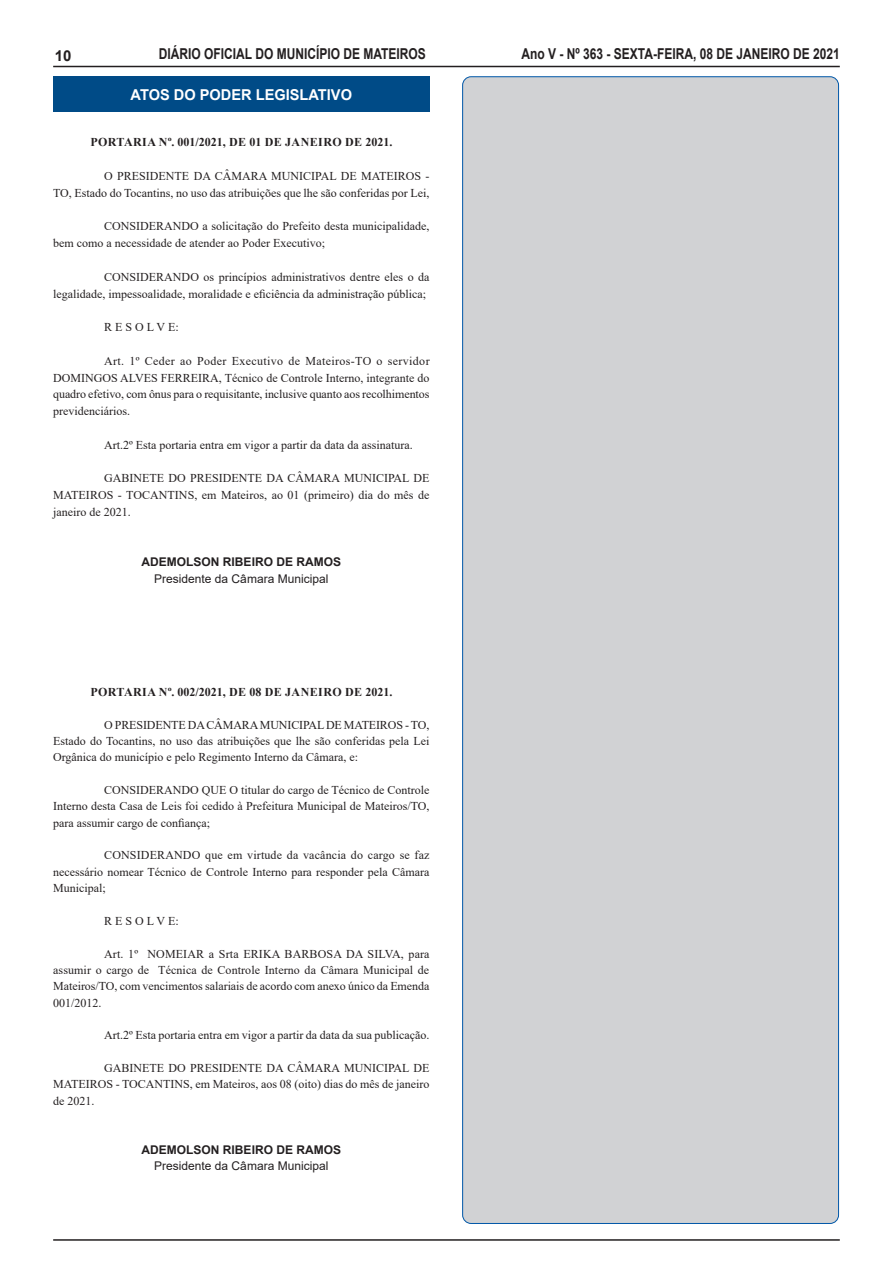
<style>
.page{position:relative;width:893px;height:1263px;background:#fff}
.page>*{position:absolute;margin:0;border:0;box-sizing:border-box;transform-origin:0 0}
.t1{font:700 15px "Arial";color:#231f20;scale:.8 1}
.Chancela{font:700 15px "Arial";color:#fff}
.t2{font:700 15px "Arial";color:#231f20}
.CORPO_DE_TEXTO{font:12px/16.4px "Times New Roman";color:#231f20;text-align:justify}
.TITULOS{font:700 12px "Times New Roman";letter-spacing:.035em;color:#231f20}
.CARGO{font:12px "Arial";color:#231f20}
.NOME{font:700 12px "Arial";color:#231f20}
</style>
<div class="page">
<hr style="left:53px;top:66px;width:787px;height:1px;background:#231f20">
<hr style="left:53px;top:1239px;width:787px;height:2px;background:#231f20">
<div style="left:53px;top:77px;width:376px;height:35px;background:#004b87"></div>
<div style="left:463px;top:77px;width:375px;height:1146px;background:#d1d2d4;border-radius:9px"></div>
<p class="t2" style="left:55px;top:45px;width:18px">10</p>
<p class="t1" style="left:159px;top:44px;width:335px">DIÁRIO OFICIAL DO MUNICÍPIO DE MATEIROS</p>
<p class="t1" style="left:521px;top:44px;width:399px">Ano V - Nº 363 - SEXTA-FEIRA, 08 DE JANEIRO DE 2021</p>
<p class="Chancela" style="left:131px;top:85px;width:223px">ATOS DO PODER LEGISLATIVO</p>
<p class="TITULOS" style="left:90px;top:134px;width:304px">PORTARIA Nº. 001/2021, DE 01 DE JANEIRO DE 2021.</p>
<p class="CORPO_DE_TEXTO" style="left:53px;top:167px;width:378px;line-height:16.8px;text-align:right">O PRESIDENTE DA CÂMARA MUNICIPAL DE MATEIROS -<br>TO, Estado do Tocantins, no uso das atribuições que lhe são conferidas por Lei,</p>
<p class="CORPO_DE_TEXTO" style="left:53px;top:218px;width:378px;line-height:16.8px;text-indent:51px">CONSIDERANDO a solicitação do Prefeito desta municipalidade, bem como a necessidade de atender ao Poder Executivo;</p>
<p class="CORPO_DE_TEXTO" style="left:53px;top:268px;width:378px;line-height:16.8px;text-align:right">CONSIDERANDO os princípios administrativos dentre eles o da legalidade, impessoalidade, moralidade e eficiência da administração pública;</p>
<p class="CORPO_DE_TEXTO" style="left:104px;top:319px;width:76px">R E S O L V E:</p>
<p class="CORPO_DE_TEXTO" style="left:53px;top:352px;width:378px;line-height:16.8px;text-indent:51px">Art. 1º Ceder ao Poder Executivo de Mateiros-TO o servidor DOMINGOS ALVES FERREIRA, Técnico de Controle Interno, integrante do quadro efetivo, com ônus para o requisitante, inclusive quanto aos recolhimentos previdenciários.</p>
<p class="CORPO_DE_TEXTO" style="left:104px;top:436px;width:310px">Art.2º Esta portaria entra em vigor a partir da data da assinatura.</p>
<p class="CORPO_DE_TEXTO" style="left:53px;top:470px;width:378px;line-height:16.8px;text-indent:51px">GABINETE DO PRESIDENTE DA CÂMARA MUNICIPAL DE MATEIROS - TOCANTINS, em Mateiros, ao 01 (primeiro) dia do mês de janeiro de 2021.</p>
<p class="NOME" style="left:142px;top:554px;width:201px">ADEMOLSON RIBEIRO DE RAMOS</p>
<p class="CARGO" style="left:154px;top:571px;width:176px">Presidente da Câmara Municipal</p>
<p class="TITULOS" style="left:90px;top:683px;width:304px">PORTARIA Nº. 002/2021, DE 08 DE JANEIRO DE 2021.</p>
<p class="CORPO_DE_TEXTO" style="left:53px;top:716px;width:378px;text-indent:51px">O PRESIDENTE DA CÂMARA MUNICIPAL DE MATEIROS - TO, Estado do Tocantins, no uso das atribuições que lhe são conferidas pela Lei Orgânica do município e pelo Regimento Interno da Câmara, e:</p>
<p class="CORPO_DE_TEXTO" style="left:53px;top:781px;width:378px;text-indent:51px">CONSIDERANDO QUE O titular do cargo de Técnico de Controle Interno desta Casa de Leis foi cedido à Prefeitura Municipal de Mateiros/TO, para assumir cargo de confiança;</p>
<p class="CORPO_DE_TEXTO" style="left:53px;top:847px;width:378px;text-indent:51px">CONSIDERANDO que em virtude da vacância do cargo se faz necessário nomear Técnico de Controle Interno para responder pela Câmara Municipal;</p>
<p class="CORPO_DE_TEXTO" style="left:104px;top:912px;width:76px">R E S O L V E:</p>
<p class="CORPO_DE_TEXTO" style="left:53px;top:945px;width:378px;text-indent:51px">Art. 1º NOMEIAR a Srta ERIKA BARBOSA DA SILVA, para assumir o cargo de Técnica de Controle Interno da Câmara Municipal de Mateiros/TO, com vencimentos salariais de acordo com anexo único da Emenda 001/2012.</p>
<p class="CORPO_DE_TEXTO" style="left:104px;top:1027px;width:327px">Art.2º Esta portaria entra em vigor a partir da data da sua publicação.</p>
<p class="CORPO_DE_TEXTO" style="left:53px;top:1059px;width:378px;text-indent:51px">GABINETE DO PRESIDENTE DA CÂMARA MUNICIPAL DE MATEIROS - TOCANTINS, em Mateiros, aos 08 (oito) dias do mês de janeiro de 2021.</p>
<p class="NOME" style="left:142px;top:1141px;width:201px">ADEMOLSON RIBEIRO DE RAMOS</p>
<p class="CARGO" style="left:154px;top:1158px;width:176px">Presidente da Câmara Municipal</p>
</div>
